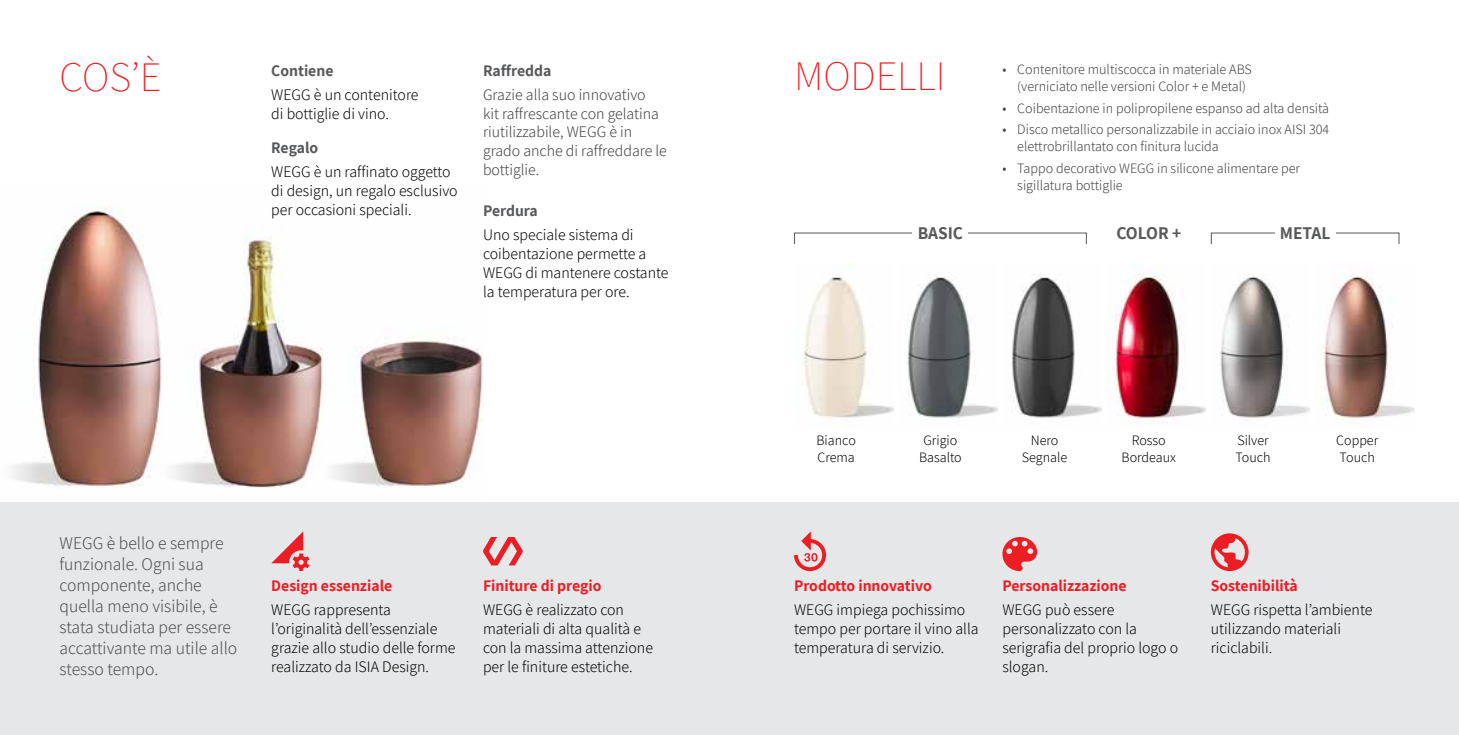
<style>
.page{position:relative;width:1459px;height:735px;background:#fff}
.page>*{position:absolute;margin:0;border:0;box-sizing:border-box;transform-origin:0 0}
.t1{font:200 42px "Assistant";color:#ed1d24}
.t2{font:300 17.5px/21px "Assistant";color:#4d4d4f}
.t3{font:700 17.5px "Assistant";color:#58595b}
.t4{font:300 15.75px/18.9px "Assistant";color:#000}
.t5{font:300 15.75px/18.9px "Assistant";color:#414042}
.t6{font:700 15.75px "Assistant";color:#ed1d24}
.t7{font:700 15.75px "Assistant";color:#58595b}
.t8{font:300 14px/16.8px "Assistant";color:#414042}
.t9{font:300 14px/16.8px "Assistant";color:#000}
</style>
<div class="page">
<img style="left:11px;top:206px;width:472px;height:282px">
<div style="left:0;top:502px;width:1458px;height:232px;background:#e6e7e8"></div>
<img style="left:802px;top:264px;width:91px;height:155px">
<img style="left:906px;top:274px;width:91px;height:147px">
<img style="left:1011px;top:274px;width:90px;height:144px">
<img style="left:1107px;top:264px;width:98px;height:160px">
<img style="left:1220px;top:276px;width:89px;height:145px">
<img style="left:1323px;top:274px;width:91px;height:152px">
<svg style="left:794px;top:531px;width:32px;height:39px"></svg>
<svg style="left:271px;top:531px;width:38px;height:40px"></svg>
<svg style="left:483px;top:537px;width:40px;height:28px"></svg>
<svg style="left:1210px;top:533px;width:38px;height:37px"></svg>
<svg style="left:1002px;top:537px;width:35px;height:33px"></svg>
<h1 class="t1" style="left:59px;top:48px;width:103px">COS’È</h1>
<h1 class="t1" style="left:794px;top:47px;width:153px">MODELLI</h1>
<p class="t8" style="left:1017px;top:60px;width:236px;text-indent:-15px">• Contenitore multiscocca in materiale ABS (verniciato nelle versioni Color + e Metal)</p>
<p class="t8" style="left:1002px;top:99px;width:328px">• Coibentazione in polipropilene espanso ad alta densità</p>
<p class="t8" style="left:1017px;top:120px;width:313px;text-indent:-15px">• Disco metallico personalizzabile in acciaio inox AISI 304 elettrobrillantato con finitura lucida</p>
<p class="t8" style="left:1017px;top:159px;width:284px;text-indent:-15px">• Tappo decorativo WEGG in silicone alimentare per sigillatura bottiglie</p>
<p class="t7" style="left:271px;top:60px;width:64px">Contiene</p>
<p class="t4" style="left:271px;top:84px;width:149px">WEGG è un contenitore di bottiglie di vino.</p>
<p class="t7" style="left:271px;top:137px;width:48px">Regalo</p>
<p class="t4" style="left:271px;top:161px;width:188px">WEGG è un raffinato oggetto di design, un regalo esclusivo per occasioni speciali.</p>
<p class="t7" style="left:483px;top:60px;width:70px">Raffredda</p>
<p class="t5" style="left:483px;top:84px;width:185px">Grazie alla suo innovativo<br>kit raffrescante con gelatina riutilizzabile, WEGG è in grado anche di raffreddare le bottiglie.</p>
<p class="t7" style="left:483px;top:200px;width:56px">Perdura</p>
<p class="t4" style="left:483px;top:224px;width:187px">Uno speciale sistema di coibentazione permette a<br>WEGG di mantenere costante la temperatura per ore.</p>
<p class="t3" style="left:917px;top:221px;width:47px">BASIC</p>
<p class="t3" style="left:1116px;top:221px;width:66px">COLOR +</p>
<p class="t3" style="left:1279px;top:221px;width:52px">METAL</p>
<p class="t2" style="left:60px;top:531px;width:179px">WEGG è bello e sempre funzionale. Ogni sua componente, anche quella meno visibile, è stata studiata per essere accattivante ma utile allo stesso tempo.</p>
<p class="t6" style="left:271px;top:574px;width:122px">Design essenziale</p>
<p class="t4" style="left:271px;top:599px;width:186px">WEGG rappresenta l’originalità dell’essenziale grazie allo studio delle forme realizzato da ISIA Design.</p>
<p class="t6" style="left:483px;top:574px;width:120px">Finiture di pregio</p>
<p class="t4" style="left:483px;top:599px;width:171px">WEGG è realizzato con materiali di alta qualità e con la massima attenzione per le finiture estetiche.</p>
<p class="t9" style="left:816px;top:431px;width:41px">Bianco<br>Crema</p>
<p class="t9" style="left:919px;top:431px;width:44px;text-align:center">Grigio<br>Basalto</p>
<p class="t9" style="left:1021px;top:431px;width:47px;text-align:center">Nero<br>Segnale</p>
<p class="t9" style="left:1121px;top:431px;width:56px;text-align:center">Rosso<br>Bordeaux</p>
<p class="t9" style="left:1235px;top:431px;width:37px">Silver<br>Touch</p>
<p class="t9" style="left:1336px;top:431px;width:44px">Copper<br>Touch</p>
<p class="t6" style="left:794px;top:574px;width:139px">Prodotto innovativo</p>
<p class="t4" style="left:794px;top:599px;width:186px">WEGG impiega pochissimo tempo per portare il vino alla temperatura di servizio.</p>
<p class="t6" style="left:1002px;top:574px;width:126px">Personalizzazione</p>
<p class="t4" style="left:1002px;top:599px;width:177px">WEGG può essere personalizzato con la serigrafia del proprio logo o slogan.</p>
<p class="t6" style="left:1210px;top:574px;width:88px">Sostenibilità</p>
<p class="t4" style="left:1210px;top:599px;width:163px">WEGG rispetta l’ambiente utilizzando materiali riciclabili.</p>
</div>
